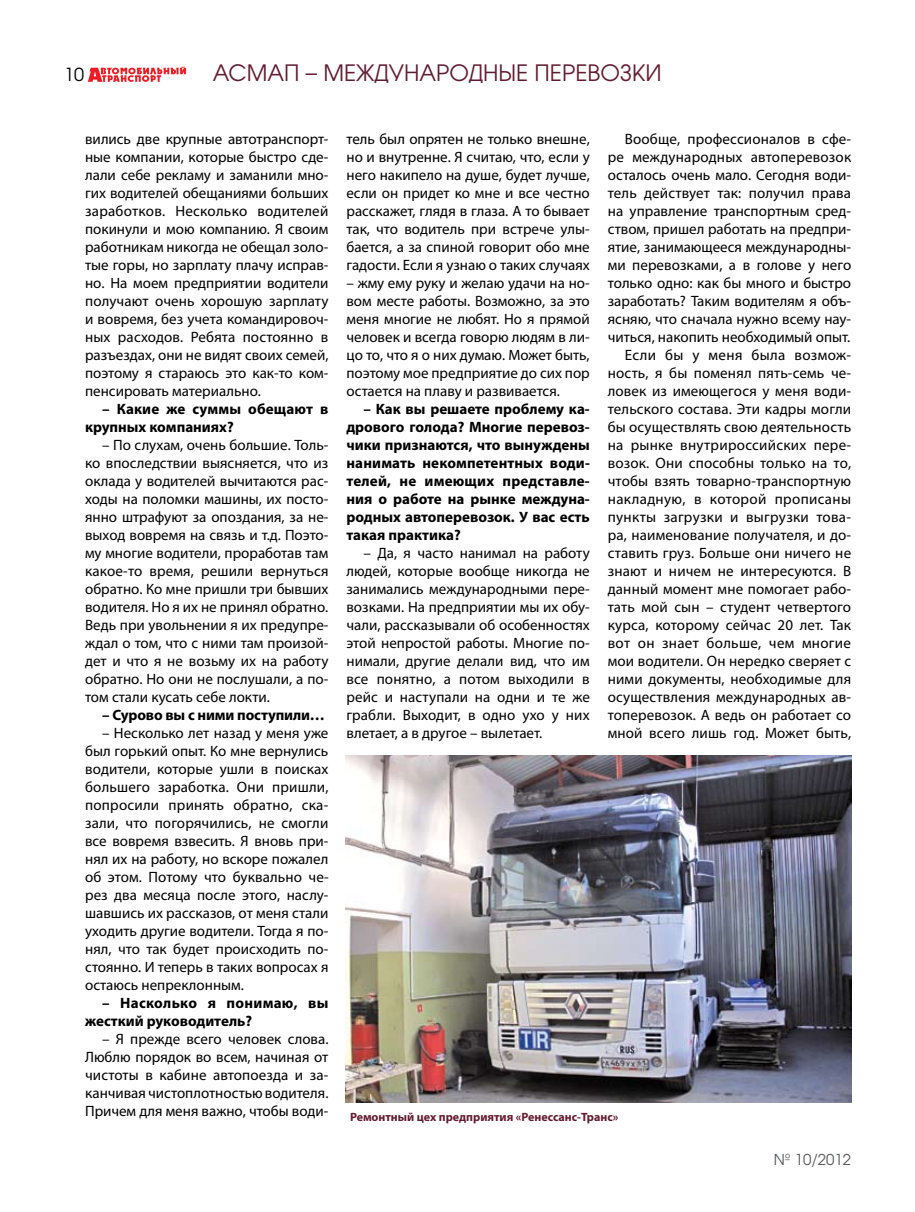
<style>
.page{position:relative;width:915px;height:1212px;background:#fff}
.page>*{position:absolute;margin:0;border:0;box-sizing:border-box;transform-origin:0 0}
.t1{font:22.5px "AG Avalanche C";color:#621c31}
.t2{font:18px "AG Avalanche C";color:#000}
.t3{font:15px/18px "Myriad Pro";letter-spacing:.005em;color:#000;text-align:justify}
.t4{font:700 15px/18px "Myriad Pro";color:#000}
.t5{font:15px "AG Avalanche C";color:#58595b}
.t6{font:700 12px "Myriad Pro";color:#621c31}
</style>
<div class="page">
<svg style="left:88px;top:66px;width:98px;height:16px"></svg>
<img style="left:345px;top:756px;width:505px;height:346px">
<p class="t2" style="left:64px;top:63px;width:21px">10</p>
<h1 class="t1" style="left:213px;top:59px;width:450px">АСМАП – МЕЖДУНАРОДНЫЕ ПЕРЕВОЗКИ</h1>
<p class="t3" style="left:85px;top:130px;width:245px">вились две крупные автотранспорт&shy;ные компании, которые быстро сде&shy;лали себе рекламу и заманили мно&shy;гих водителей обещаниями больших заработков. Несколько водителей покинули и мою компанию. Я своим работникам никогда не обещал золо&shy;тые горы, но зарплату плачу исправ&shy;но. На моем предприятии водители получают очень хорошую зарплату и вовремя, без учета командировоч&shy;ных расходов. Ребята постоянно в разъездах, они не видят своих семей, поэтому я стараюсь это как-то ком&shy;пенсировать материально.</p>
<p class="t4" style="left:85px;top:399px;width:245px;text-indent:17px">– Какие же суммы обещают в крупных компаниях?</p>
<p class="t3" style="left:85px;top:436px;width:245px;text-indent:17px">– По слухам, очень большие. Толь&shy;ко впоследствии выясняется, что из оклада у водителей вычитаются рас&shy;ходы на поломки машины, их посто&shy;янно штрафуют за опоздания, за не&shy;выход вовремя на связь и т.д. Поэто&shy;му многие водители, проработав там какое-то время, решили вернуться обратно. Ко мне пришли три бывших водителя. Но я их не принял обратно.<br>Ведь при увольнении я их предупре&shy;ждал о том, что с ними там произой&shy;дет и что я не возьму их на работу обратно. Но они не послушали, а по&shy;том стали кусать себе локти.</p>
<p class="t4" style="left:102px;top:705px;width:224px">– Сурово вы с ними поступили…</p>
<p class="t3" style="left:85px;top:724px;width:245px;text-indent:17px">– Несколько лет назад у меня уже был горький опыт. Ко мне вернулись водители, которые ушли в поисках большего заработка. Они пришли, попросили принять обратно, ска&shy;зали, что погорячились, не смогли все вовремя взвесить. Я вновь при&shy;нял их на работу, но вскоре пожалел об этом. Потому что буквально че&shy;рез два месяца после этого, наслу&shy;шавшись их рассказов, от меня стали уходить другие водители. Тогда я по&shy;нял, что так будет происходить по&shy;стоянно. И теперь в таких вопросах я остаюсь непреклонным.</p>
<p class="t4" style="left:85px;top:993px;width:245px;text-indent:17px">– Насколько я понимаю, вы жесткий руководитель?</p>
<p class="t3" style="left:85px;top:1030px;width:245px;text-indent:17px">– Я прежде всего человек слова.<br>Люблю порядок во всем, начиная от чистоты в кабине автопоезда и за&shy;канчивая чистоплотностью водителя.<br>Причем для меня важно, чтобы води-</p>
<p class="t3" style="left:346px;top:130px;width:245px">тель был опрятен не только внешне, но и внутренне. Я считаю, что, если у него накипело на душе, будет лучше, если он придет ко мне и все честно расскажет, глядя в глаза. А то бывает так, что водитель при встрече улы&shy;бается, а за спиной говорит обо мне гадости. Если я узнаю о таких случаях</p>
<p class="t3" style="left:346px;top:274px;width:245px">– жму ему руку и желаю удачи на но&shy;вом месте работы. Возможно, за это меня многие не любят. Но я прямой человек и всегда говорю людям в ли&shy;цо то, что я о них думаю. Может быть, поэтому мое предприятие до сих пор остается на плаву и развивается.</p>
<p class="t4" style="left:346px;top:399px;width:245px;text-align:justify;text-indent:17px">– Как вы решаете проблему ка&shy;дрового голода? Многие перевоз&shy;чики признаются, что вынуждены нанимать некомпетентных води&shy;телей, не имеющих представле&shy;ния о работе на рынке междуна&shy;родных автоперевозок. У вас есть такая практика?</p>
<p class="t3" style="left:346px;top:544px;width:245px;text-indent:17px">– Да, я часто нанимал на работу людей, которые вообще никогда не занимались международными пере&shy;возками. На предприятии мы их обу&shy;чали, рассказывали об особенностях этой непростой работы. Многие по&shy;нимали, другие делали вид, что им все понятно, а потом выходили в рейс и наступали на одни и те же грабли. Выходит, в одно ухо у них влетает, а в другое – вылетает.</p>
<p class="t3" style="left:607px;top:130px;width:245px;text-align:right">Вообще, профессионалов в сфе&shy;ре международных автоперевозок осталось очень мало. Сегодня води&shy;тель действует так: получил права на управление транспортным сред&shy;ством, пришел работать на предпри&shy;ятие, занимающееся международны&shy;ми перевозками, а в голове у него только одно: как бы много и быстро заработать? Таким водителям я объ&shy;ясняю, что сначала нужно всему нау&shy;читься, накопить необходимый опыт.<br>Если бы у меня была возмож&shy;ность, я бы поменял пять-семь че&shy;ловек из имеющегося у меня води&shy;тельского состава. Эти кадры могли бы осуществлять свою деятельность на рынке внутрироссийских пере&shy;возок. Они способны только на то, чтобы взять товарно-транспортную накладную, в которой прописаны пункты загрузки и выгрузки това&shy;ра, наименование получателя, и до&shy;ставить груз. Больше они ничего не знают и ничем не интересуются. В данный момент мне помогает рабо&shy;тать мой сын – студент четвертого курса, которому сейчас 20 лет. Так вот он знает больше, чем многие мои водители. Он нередко сверяет с ними документы, необходимые для осуществления международных ав&shy;топеревозок. А ведь он работает со мной всего лишь год. Может быть,</p>
<p class="t6" style="left:350px;top:1109px;width:270px">Ремонтный цех предприятия «Ренессанс-Транс»</p>
<p class="t5" style="left:773px;top:1150px;width:79px">№ 10/2012</p>
</div>
